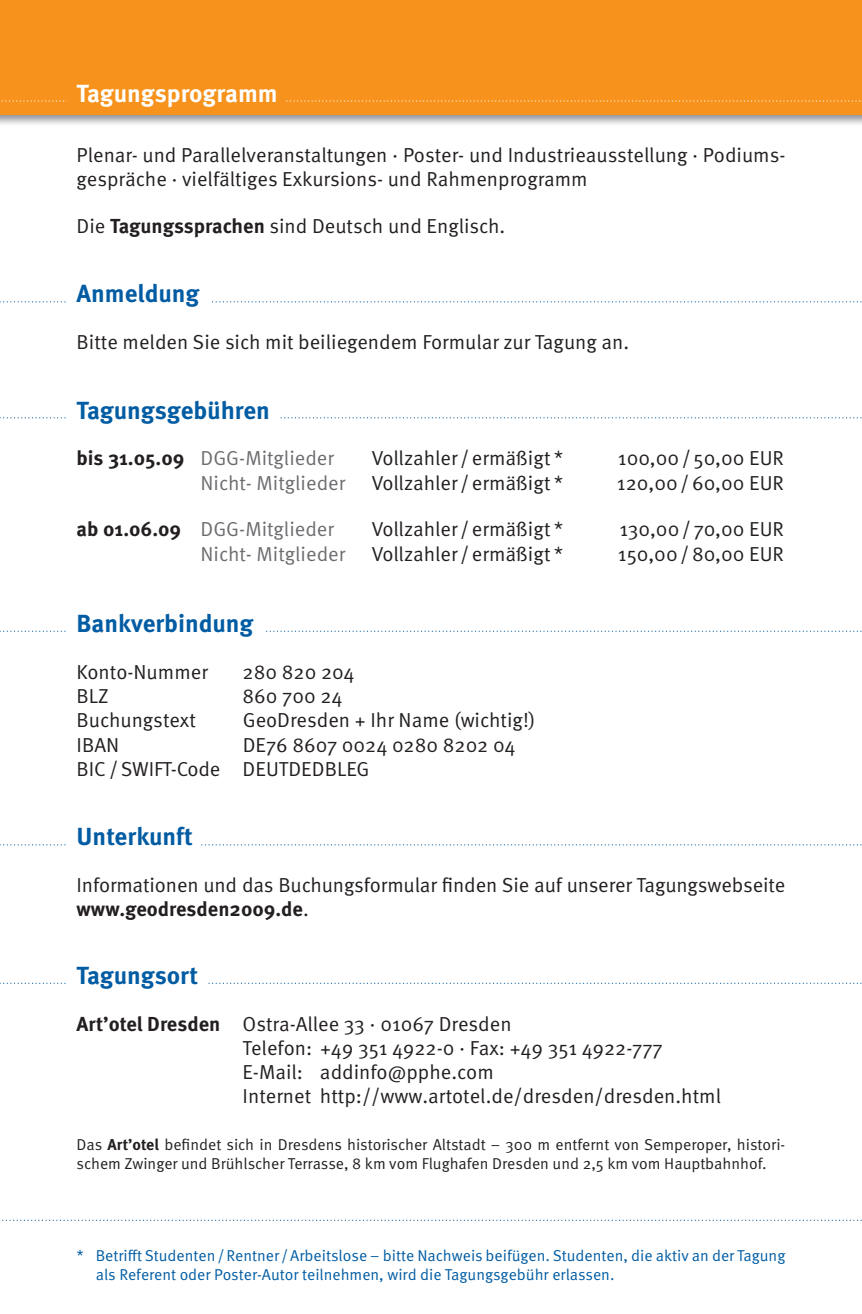
<style>
.page{position:relative;width:862px;height:1314px;background:#fff}
.page>*{position:absolute;margin:0;border:0;box-sizing:border-box;transform-origin:0 0}
.t1{font:700 24.75px "Meta Pro";color:#015ca3}
.t2{font:700 24.75px "Meta Pro";letter-spacing:-.005em;color:#fff}
.t3{font:20.25px/24.3px "Meta Pro";color:#231f20}
.t4{font:20.25px "Meta Pro";color:#6c6d70}
.t5{font:15.75px/18.9px "Meta Pro";color:#231f20}
.t6{font:15.75px/18.9px "Meta Pro";color:#015ca3}
.s1{font-weight:700}
.s2{font-weight:700;color:#231f20}
</style>
<div class="page">
<svg style="left:0;top:983px;width:861px;height:1px"></svg>
<div style="left:67px;top:941px;width:140px;height:48px;background:#fff"></div>
<svg style="left:0;top:844px;width:861px;height:1px"></svg>
<div style="left:67px;top:803px;width:133px;height:48px;background:#fff"></div>
<svg style="left:0;top:631px;width:861px;height:1px"></svg>
<div style="left:67px;top:589px;width:197px;height:48px;background:#fff"></div>
<svg style="left:0;top:417px;width:861px;height:1px"></svg>
<div style="left:67px;top:376px;width:210px;height:48px;background:#fff"></div>
<svg style="left:0;top:301px;width:861px;height:1px"></svg>
<div style="left:67px;top:260px;width:142px;height:48px;background:#fff"></div>
<div style="left:0;top:0;width:861px;height:115px;background:#f7931d"></div>
<svg style="left:1px;top:100px;width:861px;height:2px"></svg>
<div style="left:67px;top:0;width:218px;height:115px;background:#f7931d"></div>
<svg style="left:2px;top:1220px;width:859px;height:1px"></svg>
<p class="t2" style="left:77px;top:83px;width:202px">Tagungsprogramm</p>
<p class="t3" style="left:77px;top:144px;width:710px">Plenar- und Parallelveranstaltungen · Poster- und Industrieausstellung · Podiums&shy;gespräche · vielfältiges Exkursions- und Rahmenprogramm</p>
<p class="t3" style="left:77px;top:215px;width:430px">Die <span class="s1">Tagungssprachen</span> sind Deutsch und Englisch.</p>
<p class="t1" style="left:77px;top:284px;width:124px">Anmeldung</p>
<p class="t3" style="left:77px;top:332px;width:553px">Bitte melden Sie sich mit beiliegendem Formular zur Tagung an.</p>
<p class="t1" style="left:77px;top:400px;width:195px">Tagungsgebühren</p>
<p class="t4" style="left:77px;top:451px;width:259px"><span class="s2">bis 31.05.09</span> DGG-Mitglieder</p>
<p class="t3" style="left:371px;top:448px;width:193px">Vollzahler / ermäßigt *</p>
<p class="t3" style="left:617px;top:448px;width:167px">100,00 / 50,00 EUR</p>
<p class="t4" style="left:200px;top:475px;width:146px">Nicht- Mitglieder</p>
<p class="t3" style="left:371px;top:472px;width:193px">Vollzahler / ermäßigt *</p>
<p class="t3" style="left:616px;top:472px;width:168px">120,00 / 60,00 EUR</p>
<p class="t4" style="left:77px;top:522px;width:259px"><span class="s2">ab 01.06.09</span> DGG-Mitglieder</p>
<p class="t3" style="left:371px;top:519px;width:193px">Vollzahler / ermäßigt *</p>
<p class="t3" style="left:619px;top:519px;width:166px">130,00 / 70,00 EUR</p>
<p class="t4" style="left:200px;top:546px;width:146px">Nicht- Mitglieder</p>
<p class="t3" style="left:371px;top:543px;width:193px">Vollzahler / ermäßigt *</p>
<p class="t3" style="left:617px;top:543px;width:167px">150,00 / 80,00 EUR</p>
<p class="t1" style="left:77px;top:613px;width:178px">Bankverbindung</p>
<p class="t3" style="left:77px;top:661px;width:133px">Konto-Nummer</p>
<p class="t3" style="left:242px;top:661px;width:113px">280 820 204</p>
<p class="t3" style="left:77px;top:685px;width:34px">BLZ</p>
<p class="t3" style="left:242px;top:685px;width:101px">860 700 24</p>
<p class="t3" style="left:77px;top:710px;width:121px">Buchungstext</p>
<p class="t3" style="left:243px;top:710px;width:294px">GeoDresden + Ihr Name (wichtig!)</p>
<p class="t3" style="left:77px;top:734px;width:44px">IBAN</p>
<p class="t3" style="left:77px;top:734px;width:440px;text-indent:166px">DE76 8607 0024 0280 8202 04<br>BIC / SWIFT-Code DEUTDEDBLEG</p>
<p class="t1" style="left:77px;top:827px;width:117px">Unterkunft</p>
<p class="t3" style="left:77px;top:874px;width:709px">Informationen und das Buchungsformular finden Sie auf unserer Tagungsweb seite <span class="s1">www.geodresden2009.de</span>.</p>
<p class="t1" style="left:77px;top:965px;width:123px">Tagungsort</p>
<p class="t3" style="left:242px;top:1013px;width:479px;text-indent:-166px"><span class="s1">Art’otel Dresden</span> Ostra-Allee 33 · 01067 Dresden<br>Telefon: +49 351 4922-0 · Fax: +49 351 4922-777<br>E-Mail: addinfo@pphe.com<br>Internet http://www.artotel.de/dresden/dresden.html</p>
<p class="t5" style="left:77px;top:1136px;width:709px">Das <span class="s1">Art’otel</span> befindet sich in Dresdens historischer Altstadt – 300 m entfernt von Semperoper, histori&shy;schem Zwinger und Brühlscher Terrasse, 8 km vom Flughafen Dresden und 2,5 km vom Hauptbahnhof.</p>
<p class="t6" style="left:96px;top:1247px;width:690px;text-indent:-19px">* Betrifft Studenten / Rentner / Arbeitslose – bitte Nachweis beifügen. Studenten, die aktiv an der Tagung als Referent oder Poster-Autor teilnehmen, wird die Tagungsgebühr erlassen.</p>
</div>
